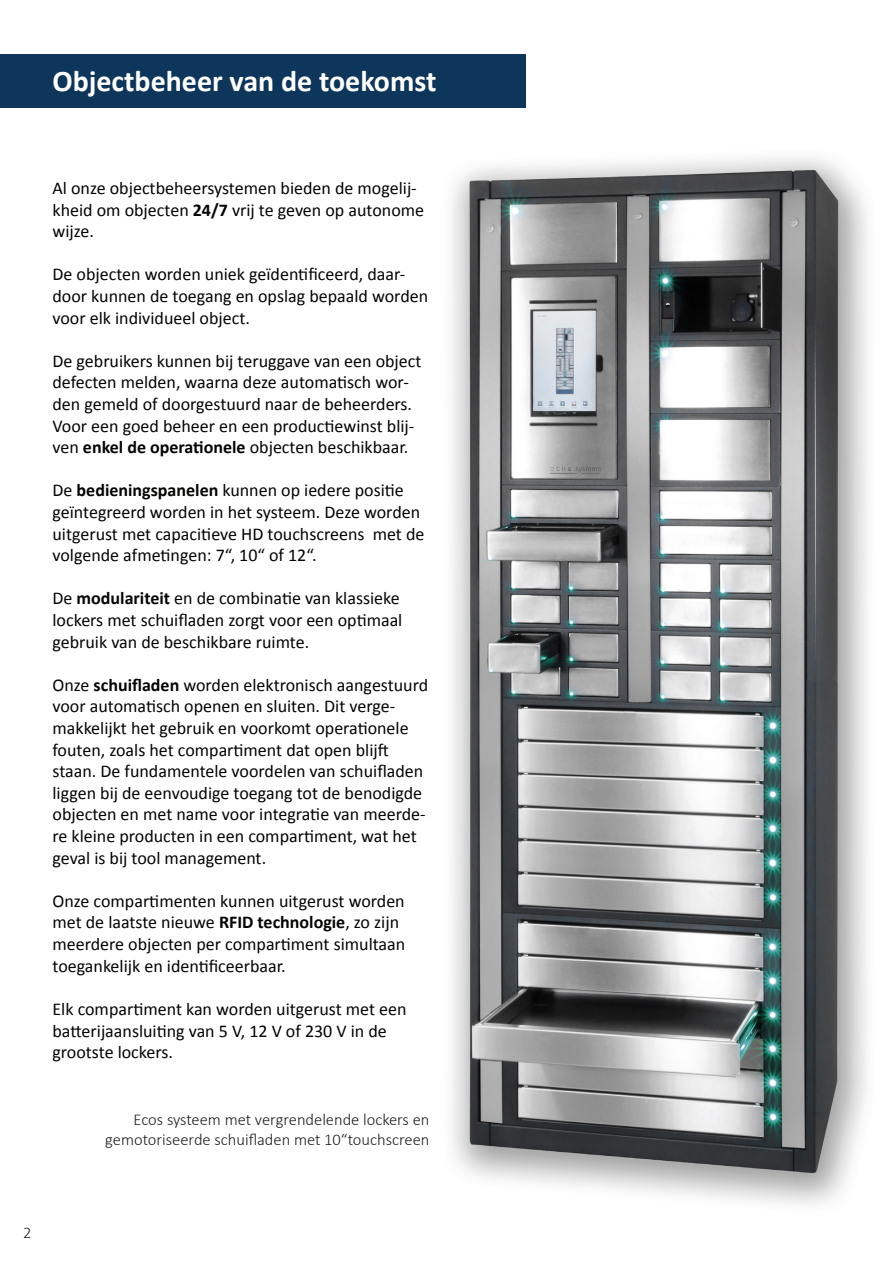
<style>
.page{position:relative;width:893px;height:1263px;background:#fff}
.page>*{position:absolute;margin:0;border:0;box-sizing:border-box;transform-origin:0 0}
.t1{font:700 30px "Calibri";color:#fff}
.t2{font:18px/21.6px "Calibri";color:#040503}
.t3{font:300 16.5px/19.8px "Calibri";color:#231f20;text-align:right}
.s1{font-weight:700}
</style>
<div class="page">
<div style="left:0;top:55px;width:525px;height:53px;background:#0d365a"></div>
<img style="left:452px;top:157px;width:416px;height:1047px">
<p class="t1" style="left:53px;top:59px;width:385px">Objectbeheer van de toekomst</p>
<p class="t2" style="left:53px;top:176px;width:373px">Al onze objectbeheersystemen bieden de mogelij&shy;kheid om objecten <span class="s1">24/7</span> vrij te geven op autonome wijze.</p>
<p class="t2" style="left:53px;top:263px;width:377px">De objecten worden uniek geïdentificeerd, daar&shy;door kunnen de toegang en opslag bepaald worden voor elk individueel object.</p>
<p class="t2" style="left:53px;top:349px;width:371px">De gebruikers kunnen bij teruggave van een object defecten melden, waarna deze automatisch wor&shy;den gemeld of doorgestuurd naar de beheerders.<br>Voor een goed beheer en een productiewinst blij&shy;ven <span class="s1">enkel de operationele</span> objecten beschikbaar.</p>
<p class="t2" style="left:53px;top:479px;width:373px">De <span class="s1">bedieningspanelen</span> kunnen op iedere positie geïntegreerd worden in het systeem. Deze worden uitgerust met capacitieve HD touchscreens met de volgende afmetingen: 7“, 10“ of 12“.</p>
<p class="t2" style="left:53px;top:587px;width:351px">De <span class="s1">modulariteit</span> en de combinatie van klassieke lockers met schuifladen zorgt voor een optimaal gebruik van de beschikbare ruimte.</p>
<p class="t2" style="left:53px;top:673px;width:377px">Onze <span class="s1">schuifladen</span> worden elektronisch aangestuurd voor automatisch openen en sluiten. Dit verge&shy;makkelijkt het gebruik en voorkomt operationele fouten, zoals het compartiment dat open blijft staan. De fundamentele voordelen van schuifladen liggen bij de eenvoudige toegang tot de benodigde objecten en met name voor integratie van meerde&shy;re kleine producten in een compartiment, wat het geval is bij tool management.</p>
<p class="t2" style="left:53px;top:889px;width:354px">Onze compartimenten kunnen uitgerust worden met de laatste nieuwe <span class="s1">RFID technologie</span>, zo zijn meerdere objecten per compartiment simultaan toegankelijk en identificeerbaar.</p>
<p class="t2" style="left:53px;top:997px;width:356px">Elk compartiment kan worden uitgerust met een batterijaansluiting van 5 V, 12 V of 230 V in de grootste lockers.</p>
<p class="t3" style="left:105px;top:1110px;width:326px">Ecos systeem met vergrendelende lockers en gemotoriseerde schuifladen met 10“touchscreen</p>
<p class="t3" style="left:23px;top:1222px;width:10px">2</p>
</div>
